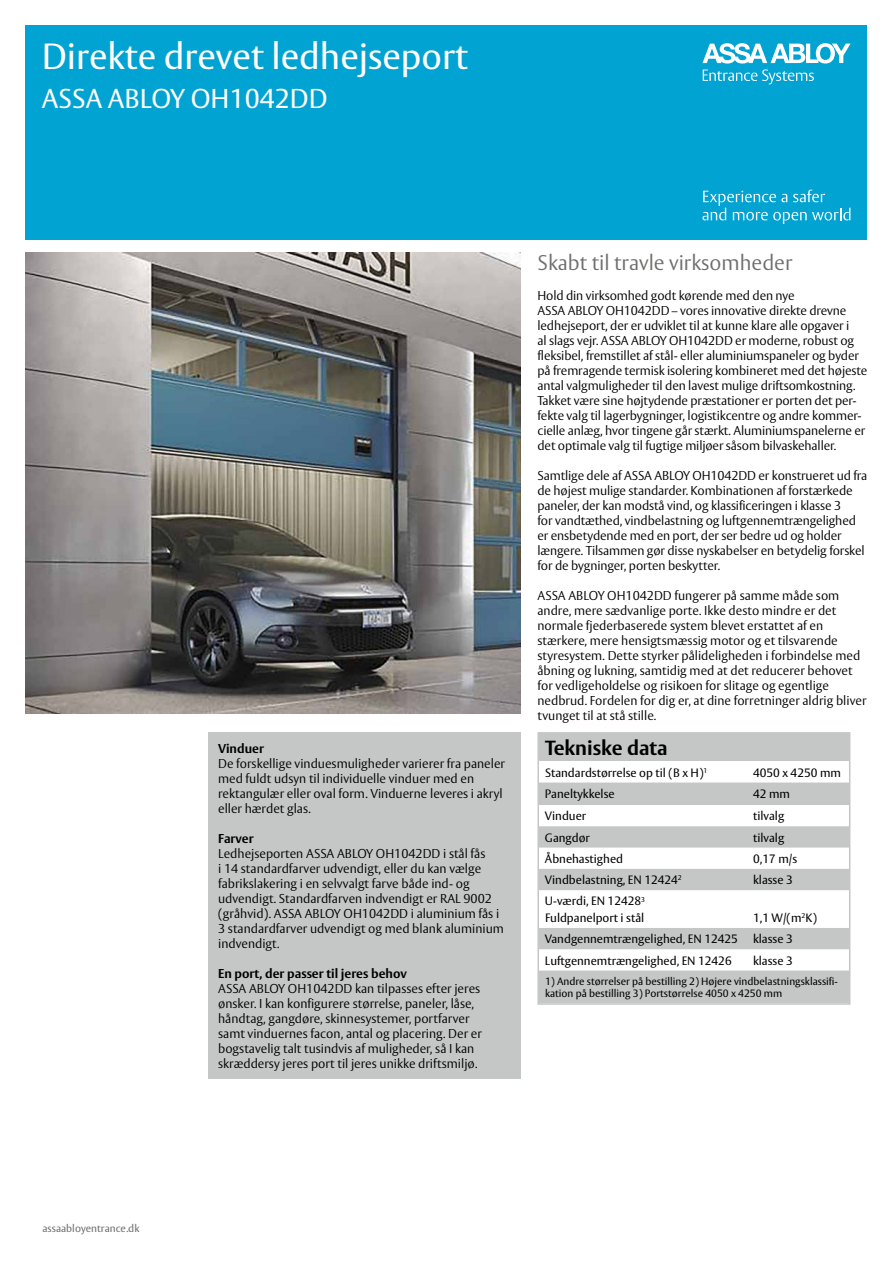
<style>
.page{position:relative;width:893px;height:1263px;background:#fff}
.page>*{position:absolute;margin:0;border:0;box-sizing:border-box;transform-origin:0 0}
.t1{font:36px "ASSA Vesta";color:#fff}
.t2{font:27px "ASSA Vesta";color:#fff}
.t3{font:300 21px "ASSA Vesta";color:#6f6f6e}
.t4{font:700 20.25px "ASSA Vesta";color:#000}
.t5{font:300 12.75px/15px "ASSA Vesta";color:#000}
.t6{font:700 12.75px "ASSA Vesta";color:#000}
.t7{font:12px/16.5px "ASSA Vesta";color:#000}
.t8{font:10.5px/12.6px "ASSA Vesta";color:#000}
.t9{font:10.5px "ASSA Vesta";color:#6f6f6e}
</style>
<div class="page">
<div style="left:25px;top:25px;width:842px;height:215px;background:#00a3d2"></div>
<svg style="left:702px;top:43px;width:148px;height:41px"></svg>
<svg style="left:702px;top:190px;width:148px;height:34px"></svg>
<img style="left:25px;top:252px;width:495px;height:462px">
<div style="left:207px;top:732px;width:313px;height:346px;background:#c5c6c6"></div>
<div style="left:539px;top:734px;width:310px;height:27px;background:#c5c6c6"></div>
<svg style="left:540px;top:782px;width:307px;height:220px;fill:#c5c6c6"></svg>
<div style="left:537px;top:732px;width:313px;height:273px;border:2px solid #c5c6c6"></div>
<h1 class="t1" style="left:42px;top:35px;width:428px">Direkte drevet ledhejseport</h1>
<h2 class="t2" style="left:42px;top:82px;width:287px">ASSA ABLOY OH1042DD</h2>
<p class="t6" style="left:218px;top:740px;width:47px">Vinduer</p>
<p class="t5" style="left:218px;top:756px;width:288px">De forskellige vinduesmuligheder varierer fra paneler med fuldt udsyn til individuelle vinduer med en rektangulær eller oval form. Vinduerne leveres i akryl eller hærdet glas.</p>
<p class="t6" style="left:218px;top:830px;width:37px">Farver</p>
<p class="t5" style="left:218px;top:846px;width:287px">Ledhejseporten ASSA ABLOY OH1042DD i stål fås<br>i 14 standardfarver udvendigt, eller du kan vælge fabrikslakering i en selvvalgt farve både ind- og udvendigt. Standardfarven indvendigt er RAL 9002 (gråhvid). ASSA ABLOY OH1042DD i aluminium fås i 3 standardfarver udvendigt og med blank aluminium indvendigt.</p>
<p class="t6" style="left:218px;top:965px;width:190px">En port, der passer til jeres behov</p>
<p class="t5" style="left:218px;top:981px;width:265px">ASSA ABLOY OH1042DD kan tilpasses efter jeres ønsker. I kan konfigurere størrelse, paneler, låse, håndtag, gangdøre, skinnesystemer, portfarver samt vinduernes facon, antal og placering. Der er bogstavelig talt tusindvis af muligheder, så I kan skræddersy jeres port til jeres unikke driftsmiljø.</p>
<h3 class="t3" style="left:537px;top:250px;width:256px">Skabt til travle virksomheder</h3>
<p class="t5" style="left:537px;top:289px;width:331px">Hold din virksomhed godt kørende med den nye<br>ASSA ABLOY OH1042DD – vores innovative direkte drevne ledhejseport, der er udviklet til at kunne klare alle opgaver i<br>al slags vejr. ASSA ABLOY OH1042DD er moderne, robust og fleksibel, fremstillet af stål- eller aluminiumspaneler og byder på fremragende termisk isolering kombineret med det højeste antal valgmuligheder til den lavest mulige driftsomkostning.<br>Takket være sine højtydende præstationer er porten det per&shy;fekte valg til lagerbygninger, logistikcentre og andre kommer&shy;cielle anlæg, hvor tingene går stærkt. Aluminiumspanelerne er det optimale valg til fugtige miljøer såsom bilvaskehaller.</p>
<p class="t5" style="left:537px;top:469px;width:331px">Samtlige dele af ASSA ABLOY OH1042DD er konstrueret ud fra de højest mulige standarder. Kombinationen af forstærkede paneler, der kan modstå vind, og klassificeringen i klasse 3<br>for vandtæthed, vindbelastning og luftgennemtrængelighed er ensbetydende med en port, der ser bedre ud og holder længere. Tilsammen gør disse nyskabelser en betydelig forskel for de bygninger, porten beskytter.</p>
<p class="t5" style="left:537px;top:589px;width:331px">ASSA ABLOY OH1042DD fungerer på samme måde som andre, mere sædvanlige porte. Ikke desto mindre er det normale fjederbaserede system blevet erstattet af en stærkere, mere hensigtsmæssig motor og et tilsvarende styresystem. Dette styrker pålideligheden i forbindelse med åbning og lukning, samtidig med at det reducerer behovet for vedligeholdelse og risikoen for slitage og egentlige nedbrud. Fordelen for dig er, at dine forretninger aldrig bliver tvunget til at stå stille.</p>
<h3 class="t4" style="left:545px;top:736px;width:124px">Tekniske data</h3>
<p class="t7" style="left:545px;top:765px;width:164px">Standardstørrelse op til (B x H)<sup>1</sup></p>
<p class="t7" style="left:753px;top:765px;width:89px">4050 x 4250 mm</p>
<p class="t7" style="left:545px;top:786px;width:71px">Paneltykkelse</p>
<p class="t7" style="left:753px;top:786px;width:38px">42 mm</p>
<p class="t7" style="left:545px;top:808px;width:43px">Vinduer</p>
<p class="t7" style="left:753px;top:808px;width:33px">tilvalg</p>
<p class="t7" style="left:545px;top:830px;width:46px">Gangdør</p>
<p class="t7" style="left:753px;top:830px;width:33px">tilvalg</p>
<p class="t7" style="left:545px;top:851px;width:80px">Åbnehastighed</p>
<p class="t7" style="left:753px;top:851px;width:46px">0,17 m/s</p>
<p class="t7" style="left:545px;top:872px;width:138px">Vindbelastning, EN 12424<sup>2</sup></p>
<p class="t7" style="left:753px;top:872px;width:41px">klasse 3</p>
<p class="t7" style="left:545px;top:893px;width:102px">U-værdi, EN 12428<sup>3<br></sup>Fuldpanelport i stål</p>
<p class="t7" style="left:753px;top:910px;width:65px">1,1 W/(m<sup>2</sup>K)</p>
<p class="t7" style="left:545px;top:931px;width:194px">Vandgennemtrængelighed, EN 12425</p>
<p class="t7" style="left:753px;top:931px;width:41px">klasse 3</p>
<p class="t7" style="left:545px;top:953px;width:188px">Luftgennemtrængelighed, EN 12426</p>
<p class="t7" style="left:753px;top:953px;width:41px">klasse 3</p>
<p class="t8" style="left:545px;top:975px;width:294px">1) Andre størrelser på bestilling 2) Højere vindbelastningsklassifi&shy;kation på bestilling 3) Portstørrelse 4050 x 4250 mm</p>
<p class="t9" style="left:43px;top:1222px;width:98px">assaabloyentrance.dk</p>
</div>
